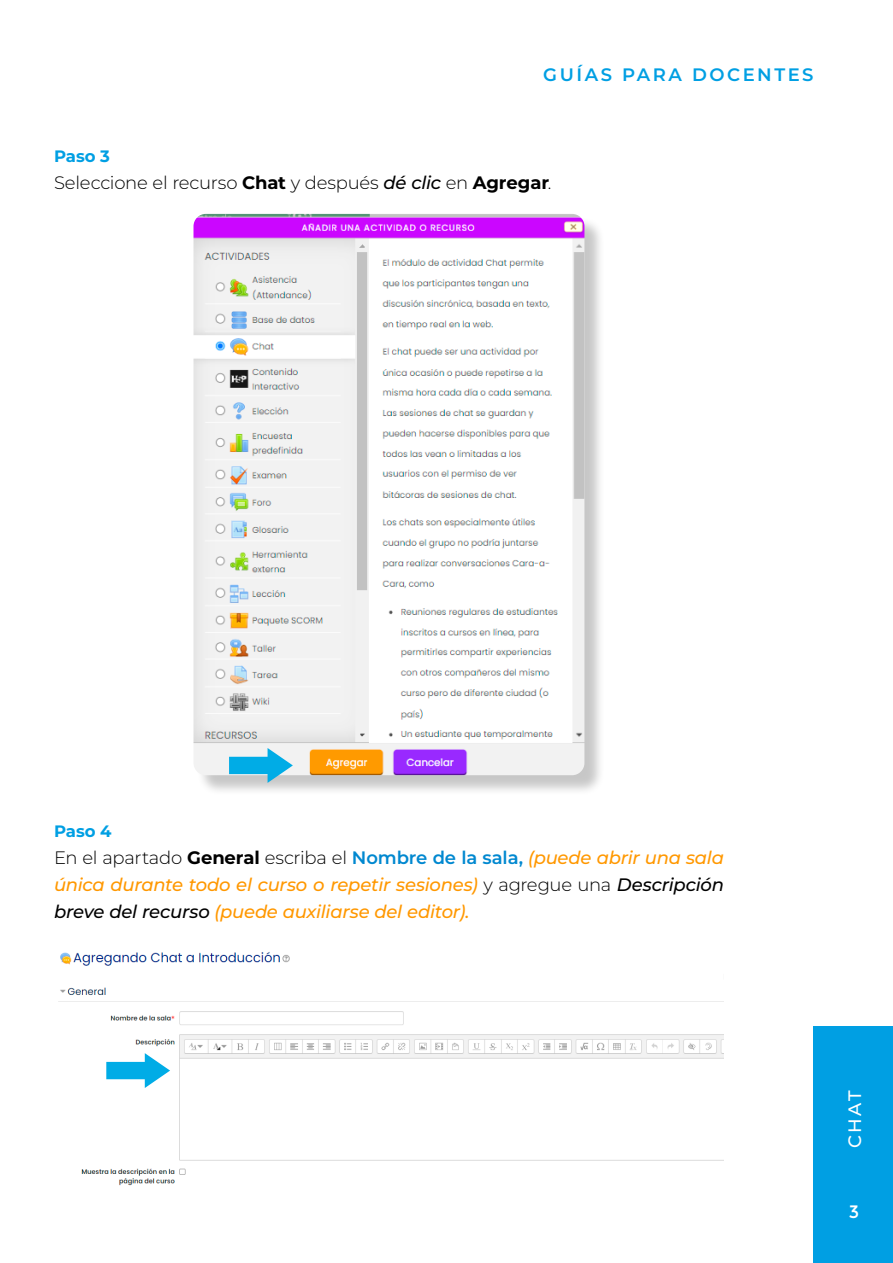
<style>
.page{position:relative;width:893px;height:1263px;background:#fff}
.page>*{position:absolute;margin:0;border:0;box-sizing:border-box;transform-origin:0 0}
.t1{font:italic 500 18px/27px "Montserrat";letter-spacing:-.015em;color:#ff9800;text-align:justify}
.t2{font:300 18px "Montserrat";letter-spacing:-.01em;color:#000}
.t3{font:600 18px "Montserrat";letter-spacing:.14em;color:#009fe3}
.t4{font:500 18px "Montserrat";color:#fff}
.t5{font:18px "Montserrat";color:#fff}
.t6{font:700 16.5px "Montserrat";color:#009fe3}
.s1{font-weight:700}
.s2{font-weight:500;font-style:italic}
.s3{font-weight:300;font-style:normal;color:#000}
.s4{font-weight:700;font-style:normal;color:#000}
.s5{font-weight:600;font-style:normal;color:#0088d0}
.s6{color:#000}
</style>
<div class="page">
<hr style="left:0;top:1026px;width:1px;height:237px;background:#009fe3">
<div style="left:814px;top:1026px;width:79px;height:237px;background:#009fe3"></div>
<div style="left:196px;top:216px;width:410px;height:580px;background:#000;opacity:.22"></div>
<img style="left:193px;top:214px;width:391px;height:561px">
<svg style="left:229px;top:748px;width:64px;height:35px"></svg>
<img style="left:58px;top:952px;width:666px;height:234px">
<svg style="left:106px;top:1053px;width:64px;height:35px"></svg>
<p class="t3" style="left:543px;top:62px;width:272px">GUÍAS PARA DOCENTES</p>
<p class="t6" style="left:54px;top:144px;width:58px">Paso 3</p>
<p class="t2" style="left:54px;top:170px;width:499px">Seleccione el recurso <span class="s1">Chat</span> y después <span class="s2">dé clic</span> en <span class="s1">Agregar</span>.</p>
<p class="t6" style="left:54px;top:819px;width:59px">Paso 4</p>
<p class="t1" style="left:54px;top:843px;width:671px"><span class="s3">En el apartado</span> <span class="s4">General</span> <span class="s3">escriba el</span> <span class="s5">Nombre de la sala,</span> (puede abrir una sala única durante todo el curso o repetir sesiones) <span class="s3">y agregue una</span> <span class="s6">Descripción breve del recurso</span> (puede auxiliarse del editor).</p>
<p class="t4" style="left:842px;top:1148px;width:60px;rotate:-90deg">CHAT</p>
<p class="t5" style="left:849px;top:1201px;width:12px">3</p>
</div>
